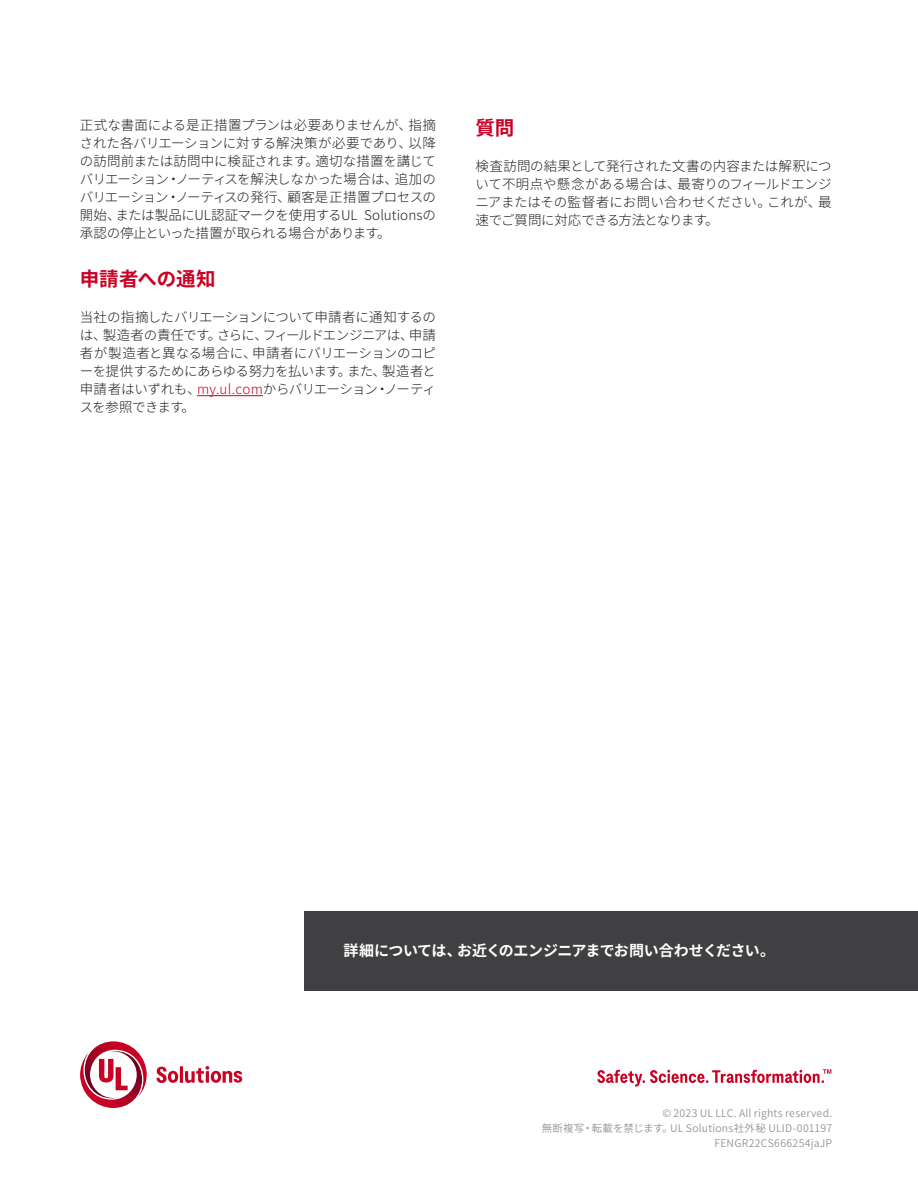
<style>
.page{position:relative;width:918px;height:1188px;background:#fff}
.page>*{position:absolute;margin:0;border:0;box-sizing:border-box;transform-origin:0 0}
.Subhead{font:700 19.5px "Noto Sans CJ Kjp";letter-spacing:-.005em;color:#ca0123}
.CTA{font:700 15px "Noto Sans CJ Kjp";letter-spacing:-.035em;color:#fff}
.Body_Copy{font:300 13.5px/18px "Noto Sans CJ Kjp";letter-spacing:-.025em;color:#231f20;text-align:justify}
.Copyright_Informatio{font:600 10.5px "Noto Sans CJ Kjp";letter-spacing:.02em;color:#939598}
.s1{color:#ca0123}
</style>
<div class="page">
<svg style="left:80px;top:1041px;width:162px;height:67px"></svg>
<svg style="left:597px;top:1069px;width:234px;height:18px"></svg>
<hr style="left:197px;top:395px;width:66px;height:1px;background:#ca0123">
<div style="left:304px;top:911px;width:614px;height:79px;background:#404042"></div>
<p class="Body_Copy" style="left:80px;top:116px;width:358px">正式な書面による是正措置プランは必要ありませんが、指摘された各バリエーションに対する解決策が必要であり、以降の訪問前または訪問中に検証されます。適切な措置を講じてバリエーション・ノーティスを解決しなかった場合は、追加のバリエーション・ノーティスの発行、顧客是正措置プロセスの開始、または製品にUL認証マークを使用するUL Solutionsの承認の停止といった措置が取られる場合があります。</p>
<h3 class="Subhead" style="left:80px;top:268px;width:137px">申請者への通知</h3>
<p class="Body_Copy" style="left:80px;top:308px;width:358px">当社の指摘したバリエーションについて申請者に通知するのは、製造者の責任です。さらに、フィールドエンジニアは、申請者が製造者と異なる場合に、申請者にバリエーションのコピーを提供するためにあらゆる努力を払います。また、製造者と申請者はいずれも、<span class="s1">my.ul.com</span>からバリエーション・ノーティスを参照できます。</p>
<h3 class="Subhead" style="left:476px;top:116px;width:40px">質問</h3>
<p class="Body_Copy" style="left:476px;top:157px;width:358px">検査訪問の結果として発行された文書の内容または解釈について不明点や懸念がある場合は、最寄りのフィールドエンジニアまたはその監督者にお問い合わせください。これが、最速でご質問に対応できる方法となります。</p>
<h6 class="CTA" style="left:344px;top:942px;width:433px">詳細については、お近くのエンジニアまでお問い合わせください。</h6>
<p class="Copyright_Informatio" style="left:663px;top:1107px;width:171px">© 2023 UL LLC. All rights reserved.</p>
<p class="Copyright_Informatio" style="left:542px;top:1122px;width:292px">無断複写・転載を禁じます。UL Solutions社外秘 ULID-001197</p>
<p class="Copyright_Informatio" style="left:714px;top:1137px;width:119px">FENGR22CS666254jaJP</p>
</div>
